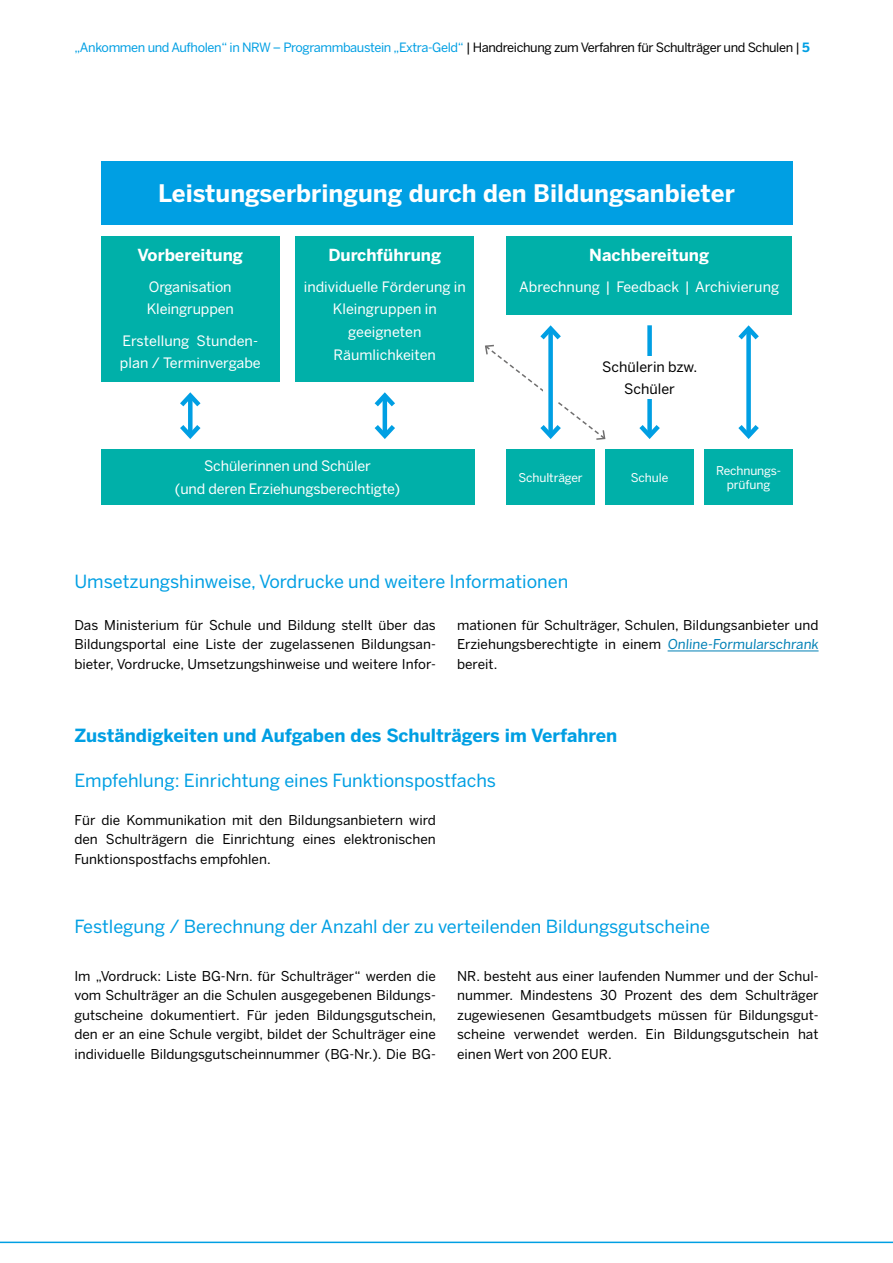
<style>
.page{position:relative;width:893px;height:1263px;background:#fff}
.page>*{position:absolute;margin:0;border:0;box-sizing:border-box;transform-origin:0 0}
.t1{font:700 24px "Benton Sans";color:#fff}
.t2{font:18px "Benton Sans";color:#009fe3}
.t3{font:700 18px "Benton Sans";color:#009fe3}
.t4{font:700 16.5px "Benton Sans";color:#fff}
.t5{font:14.25px/22.5px "Benton Sans";color:#fff;text-align:center}
.t6{font:14.25px/22.5px "Benton Sans";color:#000;text-align:center}
.t7{font:13.5px/19.5px "Benton Sans";color:#000;text-align:justify}
.t8{font:12.75px "Benton Sans";letter-spacing:-.03em;color:#009fe3}
.t9{font:12px/14.4px "Benton Sans";letter-spacing:-.01em;color:#fff;text-align:center}
.s1{color:#000}
.s2{font-weight:700}
.s3{color:#0080b6}
</style>
<div class="page">
<hr style="left:0;top:1241px;width:893px;height:2px;background:#009fe3">
<hr style="left:668px;top:651px;width:151px;height:1px;background:#0080b6">
<div style="left:101px;top:162px;width:691px;height:63px;background:#009fe3"></div>
<div style="left:296px;top:236px;width:178px;height:146px;background:#00b0a9"></div>
<div style="left:506px;top:236px;width:286px;height:79px;background:#00b0a9"></div>
<div style="left:101px;top:236px;width:179px;height:146px;background:#00b0a9"></div>
<div style="left:746px;top:329px;width:5px;height:107px;background:#009fe3"></div>
<svg style="left:738px;top:420px;width:21px;height:19px"></svg>
<svg style="left:738px;top:325px;width:21px;height:19px"></svg>
<div style="left:647px;top:325px;width:5px;height:111px;background:#009fe3"></div>
<svg style="left:639px;top:420px;width:21px;height:19px"></svg>
<hr style="left:383px;top:396px;width:4px;height:40px;background:#009fe3">
<svg style="left:374px;top:420px;width:21px;height:19px"></svg>
<svg style="left:374px;top:392px;width:21px;height:19px"></svg>
<div style="left:188px;top:396px;width:5px;height:40px;background:#009fe3"></div>
<svg style="left:180px;top:420px;width:21px;height:19px"></svg>
<svg style="left:180px;top:392px;width:21px;height:19px"></svg>
<div style="left:101px;top:450px;width:373px;height:55px;background:#00b0a9"></div>
<div style="left:506px;top:450px;width:89px;height:55px;background:#00b0a9"></div>
<div style="left:605px;top:450px;width:89px;height:55px;background:#00b0a9"></div>
<div style="left:704px;top:450px;width:89px;height:55px;background:#00b0a9"></div>
<div style="left:597px;top:357px;width:105px;height:42px;background:#fff"></div>
<svg style="left:485px;top:325px;width:121px;height:115px"></svg>
<p class="t8" style="left:74px;top:40px;width:737px">„Ankommen und Aufholen“ in NRW – Programmbaustein „Extra-Geld“ <span class="s1">| Handreichung zum Verfahren für Schulträger und Schulen |</span> <span class="s2">5</span></p>
<h1 class="t1" style="left:158px;top:179px;width:578px">Leistungserbringung durch den Bildungsanbieter</h1>
<p class="t4" style="left:138px;top:245px;width:107px">Vorbereitung</p>
<p class="t5" style="left:147px;top:275px;width:89px;text-align:left">Organisation<br>Kleingruppen</p>
<p class="t5" style="left:120px;top:329px;width:142px;text-align:left">Erstellung Stunden&shy;plan / Terminvergabe</p>
<p class="t4" style="left:328px;top:245px;width:114px">Durchführung</p>
<p class="t5" style="left:304px;top:275px;width:164px">individuelle Förderung in<br>Kleingruppen in geeigneten<br>Räumlichkeiten</p>
<p class="t5" style="left:175px;top:455px;width:227px">Schülerinnen und Schüler<br>(und deren Erziehungsberechtigte)</p>
<p class="t4" style="left:589px;top:245px;width:122px">Nachbereitung</p>
<p class="t5" style="left:519px;top:275px;width:262px">Abrechnung | Feedback | Archivierung</p>
<p class="t6" style="left:602px;top:355px;width:97px">Schülerin bzw.<br>Schüler</p>
<p class="t9" style="left:519px;top:470px;width:66px">Schulträger</p>
<p class="t9" style="left:631px;top:470px;width:39px">Schule</p>
<p class="t9" style="left:716px;top:463px;width:67px">Rechnungs&shy;prüfung</p>
<h2 class="t2" style="left:74px;top:571px;width:495px">Umsetzungshinweise, Vordrucke und weitere Informationen</h2>
<p class="t7" style="left:74px;top:615px;width:363px">Das Ministerium für Schule und Bildung stellt über das Bildungsportal eine Liste der zugelassenen Bildungsan&shy;bieter, Vordrucke, Umsetzungshinweise und weitere Infor-</p>
<p class="t7" style="left:457px;top:615px;width:364px">mationen für Schulträger, Schulen, Bildungsanbieter und Erziehungsberechtigte in einem <span class="s3">Online-Formularschrank </span>bereit.</p>
<h2 class="t3" style="left:74px;top:725px;width:544px">Zuständigkeiten und Aufgaben des Schulträgers im Verfahren</h2>
<h2 class="t2" style="left:74px;top:770px;width:423px">Empfehlung: Einrichtung eines Funktionspostfachs</h2>
<p class="t7" style="left:74px;top:810px;width:363px">Für die Kommunikation mit den Bildungsanbietern wird den Schulträgern die Einrichtung eines elektronischen Funktionspostfachs empfohlen.</p>
<h2 class="t2" style="left:74px;top:916px;width:637px">Festlegung / Berechnung der Anzahl der zu verteilenden Bildungsgutscheine</h2>
<p class="t7" style="left:74px;top:966px;width:363px">Im „Vordruck: Liste BG-Nrn. für Schulträger“ werden die vom Schulträger an die Schulen ausgegebenen Bildungs&shy;gutscheine dokumentiert. Für jeden Bildungsgutschein, den er an eine Schule vergibt, bildet der Schulträger eine individuelle Bildungsgutscheinnummer (BG-Nr.). Die BG-</p>
<p class="t7" style="left:457px;top:966px;width:363px">NR. besteht aus einer laufenden Nummer und der Schul&shy;nummer. Mindestens 30 Prozent des dem Schulträger zugewiesenen Gesamtbudgets müssen für Bildungsgut&shy;scheine verwendet werden. Ein Bildungsgutschein hat einen Wert von 200 EUR.</p>
</div>
